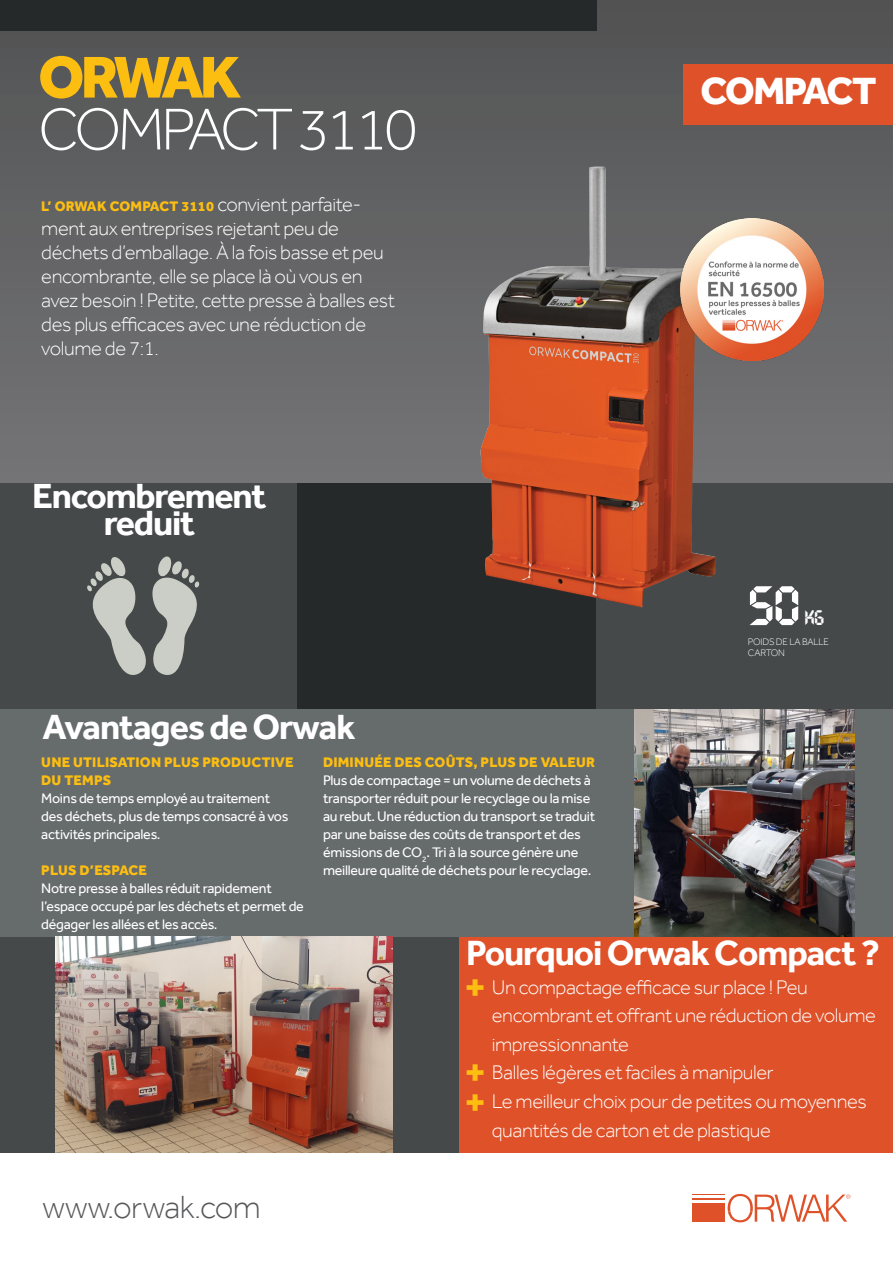
<style>
.page{position:relative;width:893px;height:1263px;background:#fff}
.page>*{position:absolute;margin:0;border:0;box-sizing:border-box;transform-origin:0 0}
.t1{font:300 60.9px "Effra";letter-spacing:-.065em;color:#fff}
.t2{font:800 60.9px "Effra";letter-spacing:-.075em;color:#fdbe12}
.t3{font:55.5px "Transistor";color:#fff}
.t4{font:700 42px "Effra";color:#fdbe12}
.t5{font:800 39px "Effra";letter-spacing:-.045em;color:#fff}
.t6{font:700 36px/27px "Effra";letter-spacing:-.03em;color:#fff;text-align:center}
.t7{font:300 33px "Effra";letter-spacing:-.02em;color:#57585a}
.t8{font:21px "Transistor";color:#fff}
.t9{font:300 20.25px/24px "Effra";letter-spacing:-.02em;color:#fff}
.t10{font:14.25px/18px "Effra";letter-spacing:-.02em;color:#fff}
.t11{font:800 14.25px/18px "Effra";letter-spacing:.015em;color:#fdbe12}
.t12{font:300 9.75px/11.7px "Effra";letter-spacing:-.02em;color:#fff}
.s1{font-weight:300;font-size:20.25px;color:#fff}
</style>
<div class="page">
<div style="left:0;top:0;width:893px;height:487px;background:linear-gradient(to bottom,#525253,#757578)"></div>
<div style="left:0;top:483px;width:298px;height:252px;background:#454949"></div>
<div style="left:596px;top:483px;width:297px;height:252px;background:#454949"></div>
<div style="left:298px;top:483px;width:298px;height:252px;background:#252929"></div>
<div style="left:446px;top:937px;width:447px;height:215px;background:#df5129"></div>
<div style="left:0;top:709px;width:596px;height:228px;background:#666b6b"></div>
<div style="left:0;top:0;width:596px;height:31px;background:#252929"></div>
<div style="left:692px;top:1212px;width:33px;height:9px;background:#df5129"></div>
<div style="left:692px;top:1207px;width:33px;height:5px;background:#df5129"></div>
<hr style="left:692px;top:1203px;width:33px;height:3px;background:#df5129">
<hr style="left:692px;top:1199px;width:33px;height:1px;background:#df5129">
<hr style="left:692px;top:1195px;width:33px;height:1px;background:#df5129">
<svg style="left:728px;top:1194px;width:122px;height:28px"></svg>
<img style="left:480px;top:167px;width:236px;height:441px">
<svg style="left:87px;top:556px;width:112px;height:119px"></svg>
<div style="left:684px;top:65px;width:209px;height:60px;background:#df5129"></div>
<div style="left:596px;top:709px;width:297px;height:228px;background:#666b6b"></div>
<img style="left:634px;top:709px;width:221px;height:228px">
<div style="left:0;top:937px;width:458px;height:215px;background:#454949"></div>
<img style="left:56px;top:937px;width:337px;height:215px">
<img style="left:681px;top:218px;width:142px;height:142px">
<p class="t2" style="left:38px;top:41px;width:205px">ORWAK</p>
<p class="t1" style="left:38px;top:93px;width:381px">COMPACT 3110</p>
<p class="t11" style="left:41px;top:197px;width:322px">L’ ORWAK COMPACT 3110 <span class="s1">convient parfaite-</span></p>
<p class="t9" style="left:41px;top:216px;width:355px">ment aux entreprises rejetant peu de déchets d’emballage. À la fois basse et peu encombrante, elle se place là où vous en avez besoin ! Petite, cette presse à balles est des plus efficaces avec une réduction de volume de 7:1.</p>
<p class="t6" style="left:32px;top:482px;width:236px">Encombrement reduit</p>
<p class="t6" style="left:43px;top:713px;width:314px">Avantages de Orwak</p>
<p class="t11" style="left:41px;top:753px;width:254px">UNE UTILISATION PLUS PRODUCTIVE<br>DU TEMPS</p>
<p class="t10" style="left:41px;top:789px;width:249px">Moins de temps employé au traitement des déchets, plus de temps consacré à vos activités principales.</p>
<p class="t11" style="left:41px;top:861px;width:107px">PLUS D’ESPACE</p>
<p class="t10" style="left:41px;top:879px;width:264px">Notre presse à balles réduit rapidement l’espace occupé par les déchets et permet de dégager les allées et les accès.</p>
<p class="t11" style="left:323px;top:753px;width:273px">DIMINUÉE DES COÛTS, PLUS DE VALEUR</p>
<p class="t10" style="left:323px;top:771px;width:274px">Plus de compactage = un volume de déchets à transporter réduit pour le recyclage ou la mise au rebut. Une réduction du transport se traduit par une baisse des coûts de transport et des émissions de CO<sub>2</sub>. Tri à la source génère une meilleure qualité de déchets pour le recyclage.</p>
<p class="t5" style="left:701px;top:67px;width:178px">COMPACT</p>
<p class="t3" style="left:748px;top:577px;width:53px">50</p>
<p class="t8" style="left:805px;top:607px;width:21px">kg</p>
<p class="t12" style="left:748px;top:635px;width:82px">POIDS DE LA BALLE<br>CARTON</p>
<p class="t7" style="left:43px;top:1187px;width:220px">www.orwak.com</p>
<p class="t6" style="left:466px;top:939px;width:415px">Pourquoi Orwak Compact ?</p>
<p class="t9" style="left:492px;top:973px;width:386px;line-height:28.5px">Un compactage efficace sur place ! Peu encombrant et offrant une réduction de volume impressionnante</p>
<p class="t9" style="left:492px;top:1060px;width:283px">Balles légères et faciles à manipuler</p>
<p class="t9" style="left:492px;top:1087px;width:376px;line-height:28.5px">Le meilleur choix pour de petites ou moyennes quantités de carton et de plastique</p>
<p class="t4" style="left:464px;top:962px;width:24px">+</p>
<p class="t4" style="left:464px;top:1047px;width:24px">+</p>
<p class="t4" style="left:464px;top:1076px;width:24px">+</p>
</div>
